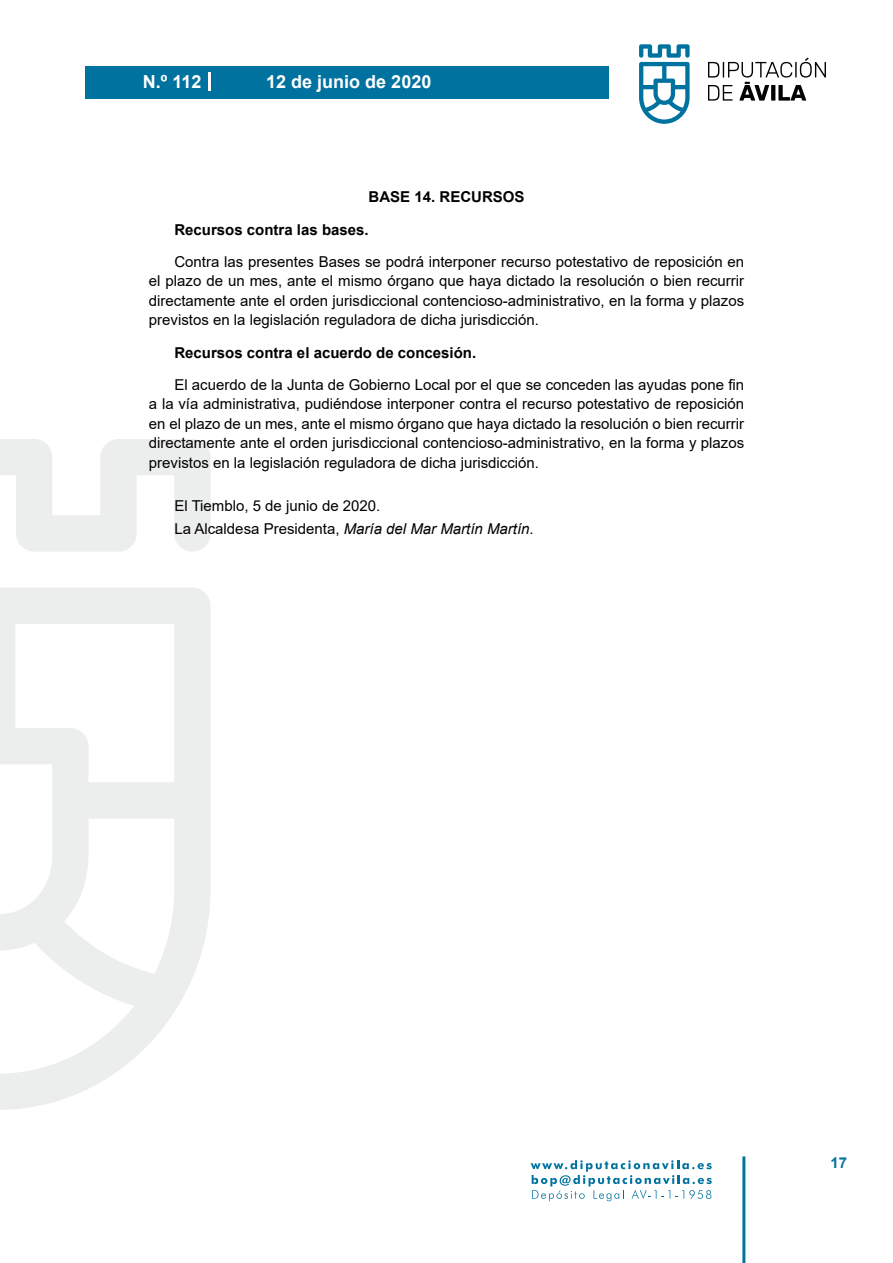
<style>
.page{position:relative;width:893px;height:1263px;background:#fff}
.page>*{position:absolute;margin:0;border:0;box-sizing:border-box;transform-origin:0 0}
.t1{font:700 18px "Arial";color:#fff}
.t2{font:15px/19.5px "Arial";color:#000;text-align:justify}
.t3{font:700 15px/32.2px "Arial";color:#000}
.t4{font:700 15px "Arial";color:#04739f}
.s1{font-style:italic}
</style>
<div class="page">
<svg style="left:531px;top:1160px;width:181px;height:41px"></svg>
<div style="left:85px;top:66px;width:523px;height:33px;background:#00729f"></div>
<svg style="left:639px;top:44px;width:51px;height:80px"></svg>
<svg style="left:708px;top:58px;width:118px;height:43px"></svg>
<hr style="left:742px;top:1156px;width:3px;height:107px;background:#04739f">
<svg style="left:208px;top:72px;width:2px;height:18px"></svg>
<svg style="left:0;top:439px;width:211px;height:671px"></svg>
<p class="t1" style="left:143px;top:69px;width:60px">N.º 112</p>
<p class="t1" style="left:266px;top:69px;width:167px">12 de junio de 2020</p>
<p class="t3" style="left:174px;top:181px;width:352px;text-indent:194px">BASE 14. RECURSOS<br>Recursos contra las bases.</p>
<p class="t2" style="left:149px;top:252px;width:597px;text-indent:26px">Contra las presentes Bases se podrá interponer recurso potestativo de reposición en el plazo de un mes, ante el mismo órgano que haya dictado la resolución o bien recurrir directamente ante el orden jurisdiccional contencioso-administrativo, en la forma y plazos previstos en la legislación reguladora de dicha jurisdicción.</p>
<p class="t3" style="left:174px;top:336px;width:303px">Recursos contra el acuerdo de concesión.</p>
<p class="t2" style="left:149px;top:375px;width:597px;text-indent:26px">El acuerdo de la Junta de Gobierno Local por el que se conceden las ayudas pone fin a la vía administrativa, pudiéndose interponer contra el recurso potestativo de reposición en el plazo de un mes, ante el mismo órgano que haya dictado la resolución o bien recurrir directamente ante el orden jurisdiccional contencioso-administrativo, en la forma y plazos previstos en la legislación reguladora de dicha jurisdicción.</p>
<p class="t2" style="left:174px;top:495px;width:361px;line-height:22.2px">El Tiemblo, 5 de junio de 2020.<br>La Alcaldesa Presidenta, <span class="s1">María del Mar Martín Martín</span>.</p>
<p class="t4" style="left:831px;top:1152px;width:18px">17</p>
</div>
